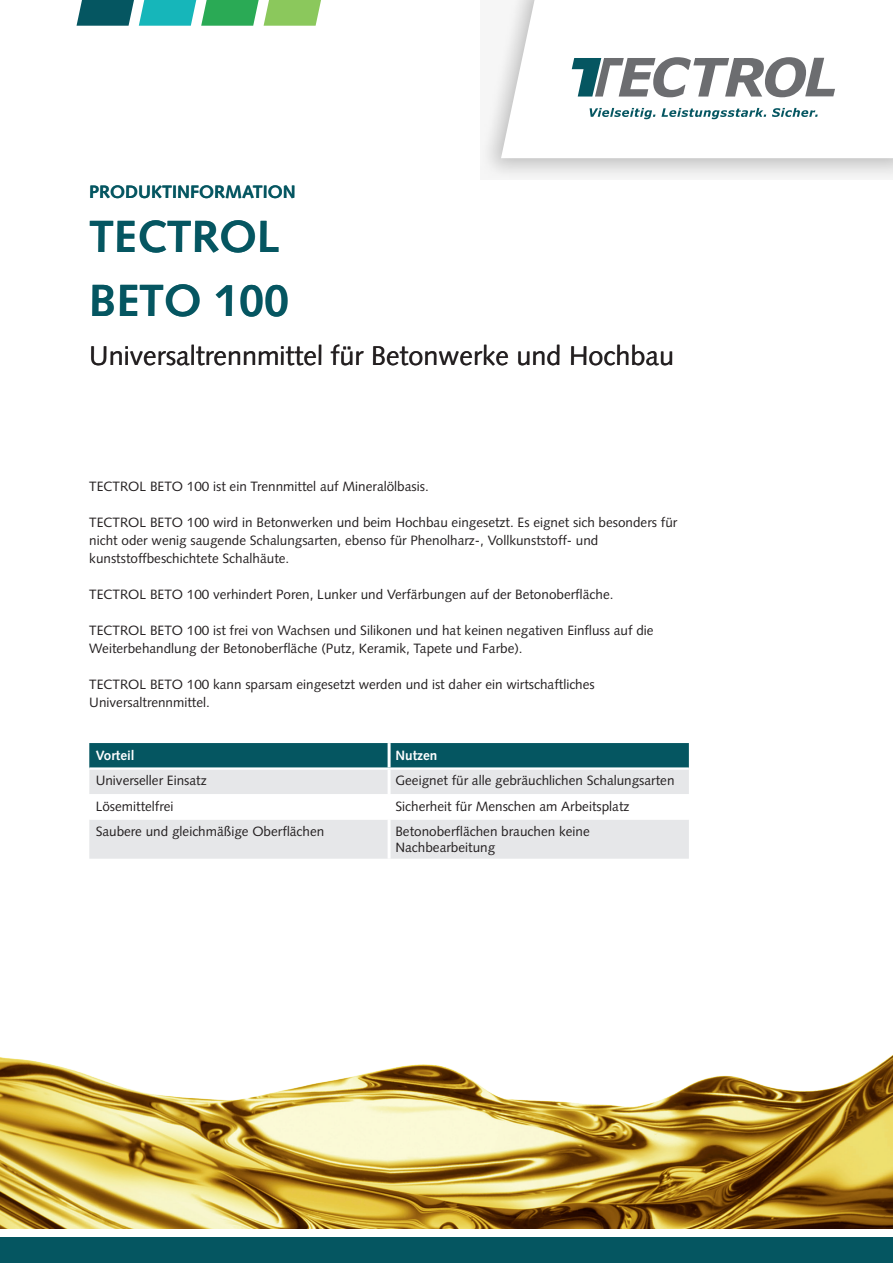
<style>
.page{position:relative;width:893px;height:1263px;background:#fff}
.page>*{position:absolute;margin:0;border:0;box-sizing:border-box;transform-origin:0 0}
.Produktname{font:700 45px "Syntax LT Std";color:#055661}
.Produktname-2{font:27px "Syntax LT Std";color:#231f20}
.Kopfzeile{font:700 18px "Syntax LT Std";color:#055661}
.Copy{font:13.5px/18px "Syntax LT Std";color:#231f20}
.ENE-Tabelle-Normal{font:13.5px/16.2px "Syntax LT Std";color:#231f20}
.ENE-Tabelle-Headline{font:700 13.5px "Syntax LT Std";color:#fff}
</style>
<div class="page">
<svg style="left:483px;top:71px;width:410px;height:107px"></svg>
<svg style="left:501px;top:0;width:392px;height:158px"></svg>
<svg style="left:590px;top:108px;width:65px;height:11px"></svg>
<svg style="left:661px;top:108px;width:105px;height:11px"></svg>
<svg style="left:772px;top:108px;width:46px;height:9px"></svg>
<svg style="left:572px;top:57px;width:263px;height:40px"></svg>
<svg style="left:77px;top:0;width:244px;height:26px;background:#53ae88"></svg>
<div style="left:0;top:1237px;width:893px;height:26px;background:#055661"></div>
<div style="left:89px;top:743px;width:600px;height:24px;background:#055661"></div>
<div style="left:89px;top:770px;width:600px;height:89px;background:#e6e7e9"></div>
<svg style="left:89px;top:794px;width:600px;height:25px"></svg>
<hr style="left:388px;top:743px;width:3px;height:24px;background:#fff">
<hr style="left:388px;top:770px;width:3px;height:24px;background:#fff">
<hr style="left:388px;top:794px;width:3px;height:25px;background:#fff">
<hr style="left:388px;top:819px;width:3px;height:40px;background:#fff">
<img style="left:0;top:1055px;width:893px;height:174px">
<p class="Kopfzeile" style="left:89px;top:182px;width:208px">PRODUKTINFORMATION</p>
<p class="Produktname" style="left:89px;top:211px;width:191px">TECTROL</p>
<p class="Produktname" style="left:89px;top:274px;width:202px">BETO 100</p>
<p class="Produktname-2" style="left:89px;top:340px;width:586px">Universaltrennmittel für Betonwerke und Hochbau</p>
<p class="Copy" style="left:89px;top:477px;width:341px">TECTROL BETO 100 ist ein Trennmittel auf Mineralölbasis.</p>
<p class="Copy" style="left:89px;top:513px;width:590px">TECTROL BETO 100 wird in Betonwerken und beim Hochbau eingesetzt. Es eignet sich besonders für nicht oder wenig saugende Schalungsarten, ebenso für Phenolharz-, Vollkunststoff- und kunststoffbeschichtete Schalhäute.</p>
<p class="Copy" style="left:89px;top:585px;width:526px">TECTROL BETO 100 verhindert Poren, Lunker und Verfärbungen auf der Betonoberfläche.</p>
<p class="Copy" style="left:89px;top:621px;width:566px">TECTROL BETO 100 ist frei von Wachsen und Silikonen und hat keinen negativen Einfluss auf die<br>Weiterbehandlung der Betonoberfläche (Putz, Keramik, Tapete und Farbe).</p>
<p class="Copy" style="left:89px;top:675px;width:507px">TECTROL BETO 100 kann sparsam eingesetzt werden und ist daher ein wirtschaftliches<br>Universaltrennmittel.</p>
<p class="ENE-Tabelle-Headline" style="left:96px;top:747px;width:41px">Vorteil</p>
<p class="ENE-Tabelle-Headline" style="left:395px;top:747px;width:43px">Nutzen</p>
<p class="ENE-Tabelle-Normal" style="left:96px;top:772px;width:112px">Universeller Einsatz</p>
<p class="ENE-Tabelle-Normal" style="left:395px;top:772px;width:281px">Geeignet für alle gebräuchlichen Schalungsarten</p>
<p class="ENE-Tabelle-Normal" style="left:96px;top:798px;width:79px">Lösemittelfrei</p>
<p class="ENE-Tabelle-Normal" style="left:395px;top:798px;width:236px">Sicherheit für Menschen am Arbeitsplatz</p>
<p class="ENE-Tabelle-Normal" style="left:96px;top:823px;width:230px">Saubere und gleichmäßige Oberflächen</p>
<p class="ENE-Tabelle-Normal" style="left:395px;top:823px;width:196px">Betonoberflächen brauchen keine<br>Nachbearbeitung</p>
</div>
